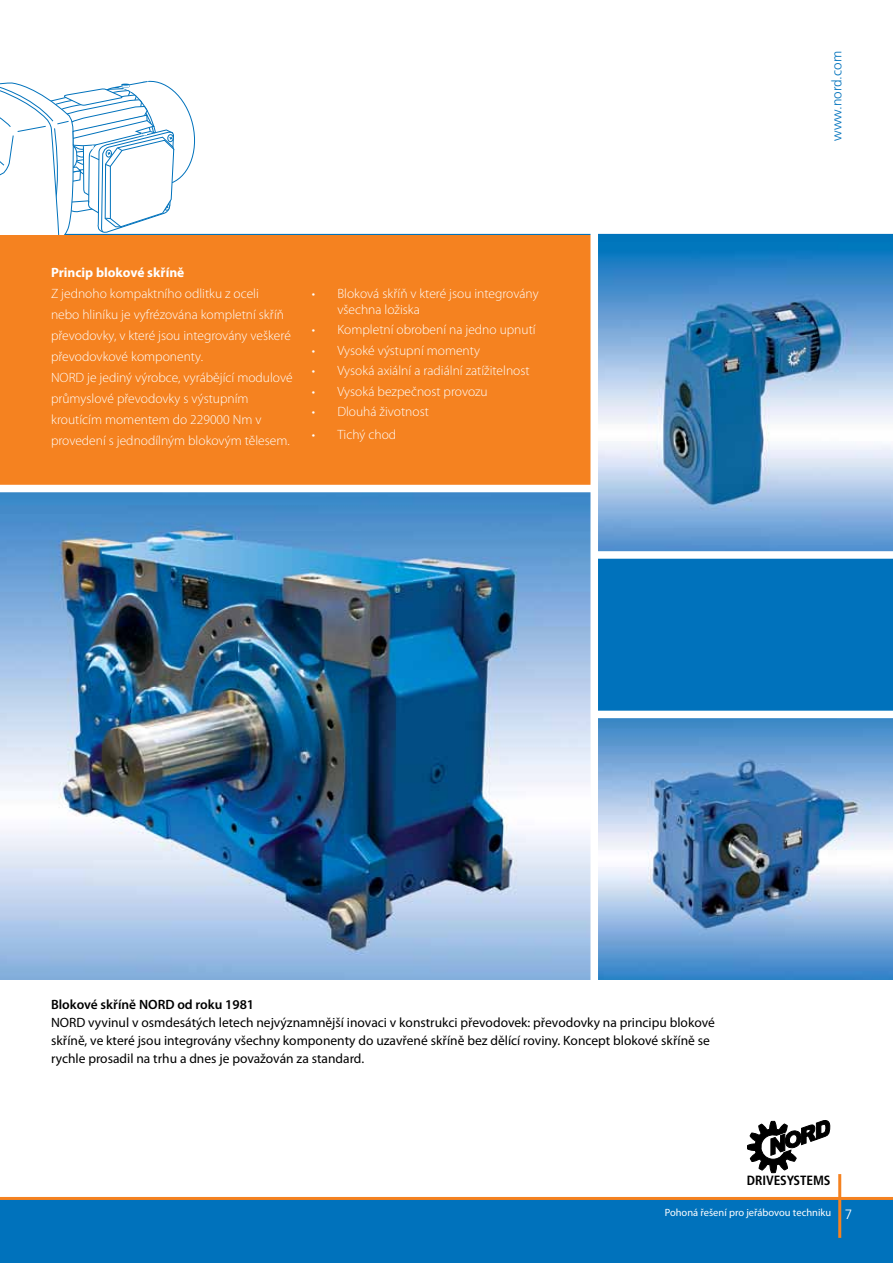
<style>
.page{position:relative;width:893px;height:1263px;background:#fff}
.page>*{position:absolute;margin:0;border:0;box-sizing:border-box;transform-origin:0 0}
.t1{font:300 13.5px/21px "Myriad Pro";color:#fff}
.t2{font:13.5px/18px "Myriad Pro";color:#000}
.t3{font:600 13.5px "Myriad Pro";color:#000}
.t4{font:700 13.5px "Myriad Pro";color:#fff}
.t5{font:300 13.5px "Frutiger";color:#0072bc}
.t6{font:300 13.5px "Frutiger";color:#fff}
.t7{font:700 condensed 13.35px "Frutiger";letter-spacing:-.01em;color:#000}
.t8{font:10.5px "Myriad Pro";color:#fff}
</style>
<div class="page">
<div style="left:0;top:1198px;width:893px;height:65px;background:#0072bc"></div>
<hr style="left:0;top:1197px;width:893px;height:3px;background:#f58220">
<hr style="left:838px;top:1174px;width:3px;height:64px;background:#f58220">
<svg style="left:747px;top:1120px;width:83px;height:53px"></svg>
<hr style="left:0;top:234px;width:893px;height:1px;background:#0072bc">
<img style="left:598px;top:235px;width:295px;height:316px">
<svg style="left:0;top:80px;width:199px;height:155px"></svg>
<div style="left:0;top:235px;width:592px;height:253px;background:#f58220"></div>
<div style="left:595px;top:557px;width:298px;height:184px;background:#0072bc"></div>
<img style="left:0;top:492px;width:590px;height:487px">
<img style="left:598px;top:718px;width:295px;height:261px">
<div style="left:0;top:485px;width:595px;height:7px;background:#fff"></div>
<div style="left:590px;top:213px;width:8px;height:778px;background:#fff"></div>
<div style="left:594px;top:551px;width:299px;height:8px;background:#fff"></div>
<div style="left:595px;top:711px;width:298px;height:7px;background:#fff"></div>
<p class="t4" style="left:51px;top:264px;width:135px">Princip blokové skříně</p>
<p class="t1" style="left:51px;top:283px;width:243px">Z jednoho kompaktního odlitku z oceli<br>nebo hliníku je vyfrézována kompletní skříň převodovky, v které jsou integrovány veškeré převodovkové komponenty.<br>NORD je jediný výrobce, vyrábějící modulové průmyslové převodovky s výstupním kroutícím momentem do 229000 Nm v provedení s jednodílným blokovým tělesem.</p>
<p class="t1" style="left:337px;top:285px;width:203px;line-height:16.2px;text-indent:-26px">• Bloková skříň v které jsou integrovány všechna ložiska</p>
<p class="t1" style="left:312px;top:319px;width:225px">• Kompletní obrobení na jedno upnutí</p>
<p class="t1" style="left:312px;top:340px;width:170px">• Vysoké výstupní momenty</p>
<p class="t1" style="left:312px;top:360px;width:219px">• Vysoká axiální a radiální zatížitelnost</p>
<p class="t1" style="left:312px;top:381px;width:177px">• Vysoká bezpečnost provozu</p>
<p class="t1" style="left:312px;top:401px;width:119px">• Dlouhá životnost</p>
<p class="t1" style="left:312px;top:423px;width:86px">• Tichý chod</p>
<p class="t5" style="left:829px;top:141px;width:91px;rotate:-90deg">www.nord.com</p>
<p class="t3" style="left:51px;top:996px;width:205px">Blokové skříně NORD od roku 1981</p>
<p class="t2" style="left:51px;top:1014px;width:665px">NORD vyvinul v osmdesátých letech nejvýznamnější inovaci v konstrukci převodovek: převodovky na principu blokové skříně, ve které jsou integrovány všechny komponenty do uzavřené skříně bez dělící roviny. Koncept blokové skříně se rychle prosadil na trhu a dnes je považován za standard.</p>
<p class="t7" style="left:747px;top:1173px;width:85px">DRIVESYSTEMS</p>
<p class="t8" style="left:665px;top:1206px;width:168px">Pohoná řešení pro jeřábovou techniku</p>
<p class="t6" style="left:845px;top:1206px;width:9px">7</p>
</div>
